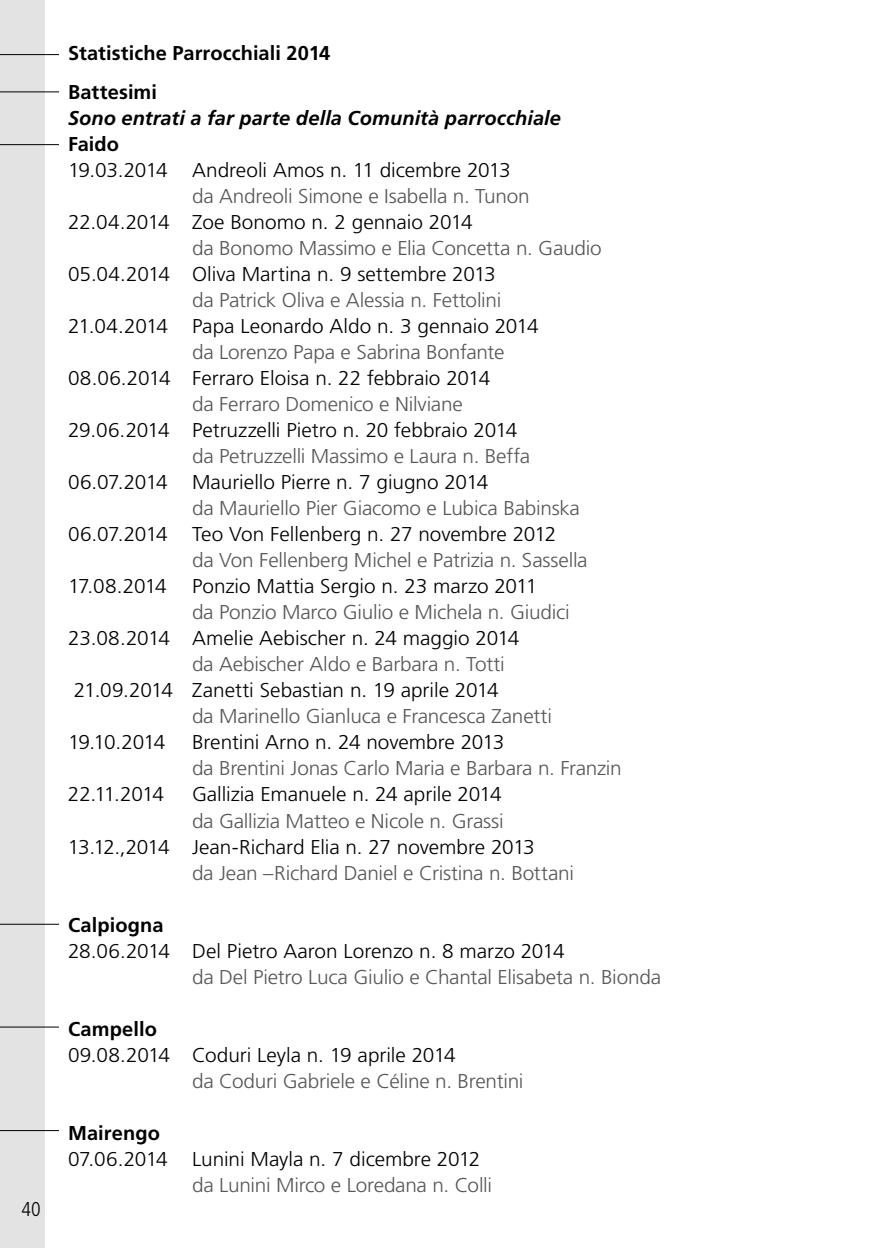
<style>
.page{position:relative;width:879px;height:1248px;background:#fff}
.page>*{position:absolute;margin:0;border:0;box-sizing:border-box;transform-origin:0 0}
.t1{font:300 20px "Frutiger";letter-spacing:-.005em;color:#000;scale:1.04 1}
.t2{font:300 20px "Frutiger";letter-spacing:-.01em;color:#575756;scale:1.04 1}
.t3{font:700 20px/38.6px "Frutiger";letter-spacing:.005em;color:#000}
.t4{font:italic 700 20px "Frutiger";letter-spacing:.005em;color:#000}
.t5{font:300 condensed 20px "Frutiger";color:#000}
</style>
<div class="page">
<div style="left:0;top:0;width:45px;height:1247px;background:#e3e3e3"></div>
<hr style="left:0;top:54px;width:59px;height:1px;background:#000">
<hr style="left:0;top:91px;width:59px;height:1px;background:#000">
<hr style="left:0;top:144px;width:59px;height:1px;background:#000">
<hr style="left:0;top:1026px;width:59px;height:1px;background:#000">
<hr style="left:0;top:1130px;width:59px;height:1px;background:#000">
<hr style="left:0;top:923px;width:59px;height:1px;background:#000">
<p class="t5" style="left:22px;top:1197px;width:21px">40</p>
<p class="t3" style="left:68px;top:34px;width:264px">Statistiche Parrocchiali 2014<br>Battesimi</p>
<p class="t4" style="left:68px;top:106px;width:494px">Sono entrati a far parte della Comunità parrocchiale</p>
<p class="t3" style="left:68px;top:125px;width:53px">Faido</p>
<p class="t1" style="left:68px;top:159px;width:427px">19.03.2014 Andreoli Amos n. 11 dicembre 2013</p>
<p class="t2" style="left:192px;top:185px;width:326px">da Andreoli Simone e Isabella n. Tunon</p>
<p class="t1" style="left:68px;top:211px;width:391px">22.04.2014 Zoe Bonomo n. 2 gennaio 2014</p>
<p class="t2" style="left:192px;top:237px;width:395px">da Bonomo Massimo e Elia Concetta n. Gaudio</p>
<p class="t1" style="left:68px;top:263px;width:413px">05.04.2014 Oliva Martina n. 9 settembre 2013</p>
<p class="t2" style="left:192px;top:289px;width:299px">da Patrick Oliva e Alessia n. Fettolini</p>
<p class="t1" style="left:68px;top:315px;width:454px">21.04.2014 Papa Leonardo Aldo n. 3 gennaio 2014</p>
<p class="t2" style="left:192px;top:341px;width:302px">da Lorenzo Papa e Sabrina Bonfante</p>
<p class="t1" style="left:68px;top:367px;width:407px">08.06.2014 Ferraro Eloisa n. 22 febbraio 2014</p>
<p class="t2" style="left:192px;top:393px;width:262px">da Ferraro Domenico e Nilviane</p>
<p class="t1" style="left:68px;top:419px;width:434px">29.06.2014 Petruzzelli Pietro n. 20 febbraio 2014</p>
<p class="t2" style="left:192px;top:445px;width:327px">da Petruzzelli Massimo e Laura n. Beffa</p>
<p class="t1" style="left:68px;top:471px;width:406px">06.07.2014 Mauriello Pierre n. 7 giugno 2014</p>
<p class="t2" style="left:192px;top:497px;width:374px">da Mauriello Pier Giacomo e Lubica Babinska</p>
<p class="t1" style="left:68px;top:523px;width:471px">06.07.2014 Teo Von Fellenberg n. 27 novembre 2012</p>
<p class="t2" style="left:192px;top:549px;width:382px">da Von Fellenberg Michel e Patrizia n. Sassella</p>
<p class="t1" style="left:68px;top:575px;width:96px">17.08.2014</p>
<p class="t1" style="left:192px;top:575px;width:333px">Ponzio Mattia Sergio n. 23 marzo 2011</p>
<p class="t2" style="left:192px;top:601px;width:365px">da Ponzio Marco Giulio e Michela n. Giudici</p>
<p class="t1" style="left:68px;top:627px;width:435px">23.08.2014 Amelie Aebischer n. 24 maggio 2014</p>
<p class="t2" style="left:192px;top:653px;width:302px">da Aebischer Aldo e Barbara n. Totti</p>
<p class="t1" style="left:74px;top:679px;width:410px">21.09.2014 Zanetti Sebastian n. 19 aprile 2014</p>
<p class="t2" style="left:192px;top:705px;width:347px">da Marinello Gianluca e Francesca Zanetti</p>
<p class="t1" style="left:68px;top:731px;width:95px">19.10.2014</p>
<p class="t1" style="left:192px;top:731px;width:302px">Brentini Arno n. 24 novembre 2013</p>
<p class="t2" style="left:192px;top:757px;width:415px">da Brentini Jonas Carlo Maria e Barbara n. Franzin</p>
<p class="t1" style="left:68px;top:783px;width:94px">22.11.2014</p>
<p class="t1" style="left:192px;top:783px;width:299px">Gallizia Emanuele n. 24 aprile 2014</p>
<p class="t2" style="left:192px;top:809px;width:301px">da Gallizia Matteo e Nicole n. Grassi</p>
<p class="t1" style="left:68px;top:835px;width:450px">13.12.,2014 Jean-Richard Elia n. 27 novembre 2013</p>
<p class="t2" style="left:192px;top:861px;width:369px">da Jean –Richard Daniel e Cristina n. Bottani</p>
<p class="t3" style="left:68px;top:905px;width:97px">Calpiogna</p>
<p class="t1" style="left:68px;top:939px;width:479px">28.06.2014 Del Pietro Aaron Lorenzo n. 8 marzo 2014</p>
<p class="t2" style="left:192px;top:965px;width:452px">da Del Pietro Luca Giulio e Chantal Elisabeta n. Bionda</p>
<p class="t3" style="left:68px;top:1009px;width:90px">Campello</p>
<p class="t1" style="left:68px;top:1043px;width:374px">09.08.2014 Coduri Leyla n. 19 aprile 2014</p>
<p class="t2" style="left:192px;top:1069px;width:320px">da Coduri Gabriele e Céline n. Brentini</p>
<p class="t3" style="left:68px;top:1113px;width:93px">Mairengo</p>
<p class="t1" style="left:68px;top:1147px;width:398px">07.06.2014 Lunini Mayla n. 7 dicembre 2012</p>
<p class="t2" style="left:192px;top:1173px;width:290px">da Lunini Mirco e Loredana n. Colli</p>
</div>
